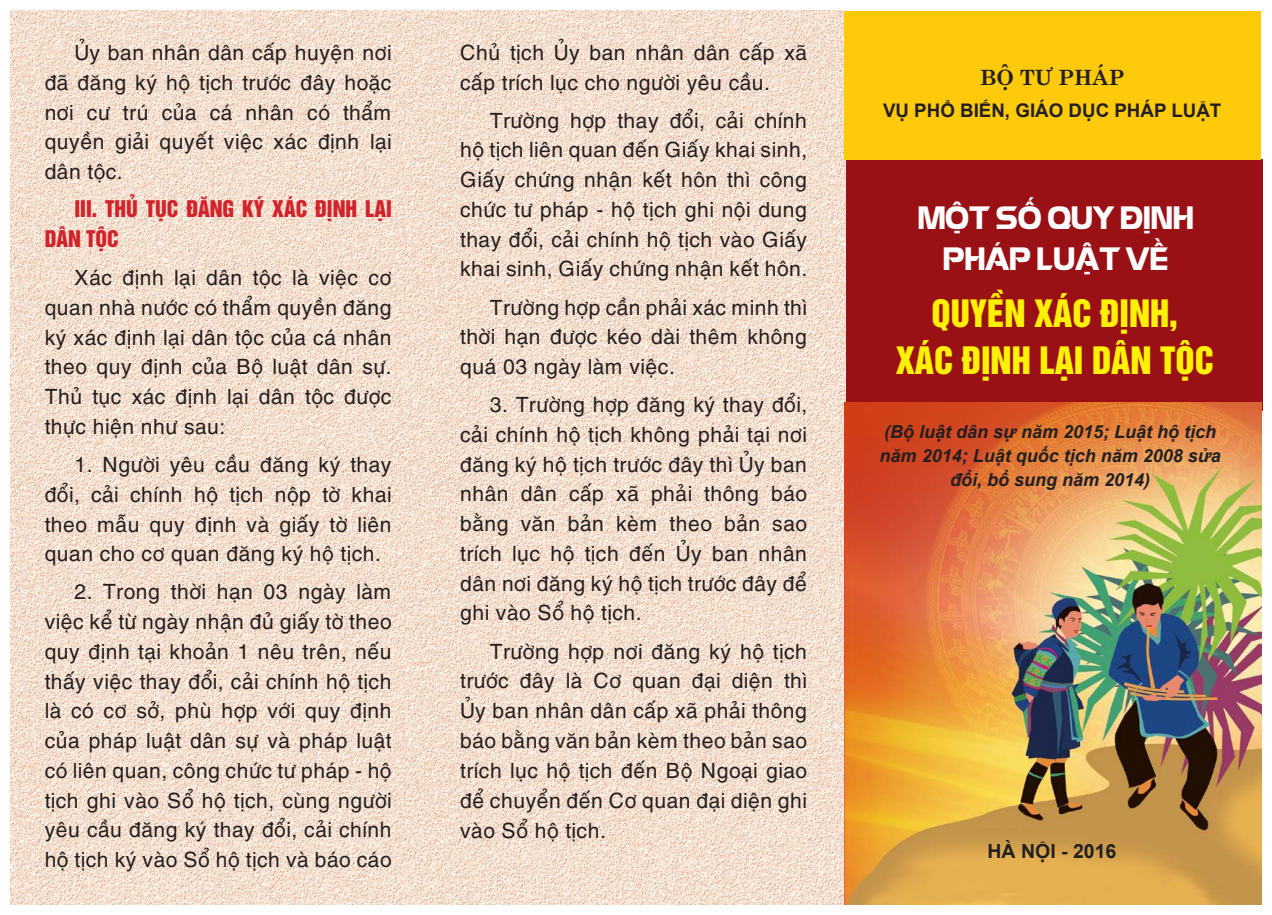
<style>
.page{position:relative;width:1272px;height:915px;background:#fff}
.page>*{position:absolute;margin:0;border:0;box-sizing:border-box;transform-origin:0 0}
.t1{font:34.5px/46.5px "UTM Helvet Ins";color:#fff101;text-align:center}
.t2{font:31.5px/40.5px "UTM Eremitage";color:#fff;text-align:center}
.Normal__Web{font:21px/29.7px "UTM Helve";color:#231f20;text-align:justify}
.Normal__Web-2{font:21px/29.7px "UTM Helvet Ins";color:#d1232a}
.t3{font:700 21px "UTM Centur";color:#231f20}
.t4{font:700 19.5px "Arial";color:#231f20}
.t5{font:700 18.75px "Arial";color:#231f20}
.t6{font:italic 700 18px/24px "Arial";color:#231f20;text-align:center}
</style>
<div class="page">
<img style="left:11px;top:11px;width:835px;height:893px">
<div style="left:846px;top:159px;width:417px;height:252px;background:#9a1115"></div>
<img style="left:844px;top:403px;width:417px;height:501px">
<div style="left:844px;top:11px;width:417px;height:148px;background:#feca0a"></div>
<p class="Normal__Web" style="left:45px;top:35px;width:349px;text-indent:30px">Ủy ban nhân dân cấp huyện nơi đã đăng ký hộ tịch trước đây hoặc nơi cư trú của cá nhân có thẩm quyền giải quyết việc xác định lại dân tộc.</p>
<p class="Normal__Web-2" style="left:45px;top:192px;width:349px;text-indent:30px">III. THỦ TỤC ĐĂNG KÝ XÁC ĐỊNH LẠI<br>DÂN TỘC</p>
<p class="Normal__Web" style="left:45px;top:260px;width:349px;text-indent:30px">Xác định lại dân tộc là việc cơ quan nhà nước có thẩm quyền đăng ký xác định lại dân tộc của cá nhân theo quy định của Bộ luật dân sự.<br>Thủ tục xác định lại dân tộc được thực hiện như sau:</p>
<p class="Normal__Web" style="left:45px;top:447px;width:349px;text-indent:30px">1. Người yêu cầu đăng ký thay đổi, cải chính hộ tịch nộp tờ khai theo mẫu quy định và giấy tờ liên quan cho cơ quan đăng ký hộ tịch.</p>
<p class="Normal__Web" style="left:45px;top:574px;width:349px;text-indent:30px">2. Trong thời hạn 03 ngày làm việc kể từ ngày nhận đủ giấy tờ theo quy định tại khoản 1 nêu trên, nếu thấy việc thay đổi, cải chính hộ tịch là có cơ sở, phù hợp với quy định của pháp luật dân sự và pháp luật có liên quan, công chức tư pháp - hộ tịch ghi vào Sổ hộ tịch, cùng người yêu cầu đăng ký thay đổi, cải chính hộ tịch ký vào Sổ hộ tịch và báo cáo</p>
<p class="Normal__Web" style="left:460px;top:35px;width:349px">Chủ tịch Ủy ban nhân dân cấp xã cấp trích lục cho người yêu cầu.</p>
<p class="Normal__Web" style="left:460px;top:103px;width:349px;text-indent:30px">Trường hợp thay đổi, cải chính hộ tịch liên quan đến Giấy khai sinh, Giấy chứng nhận kết hôn thì công chức tư pháp - hộ tịch ghi nội dung thay đổi, cải chính hộ tịch vào Giấy khai sinh, Giấy chứng nhận kết hôn.</p>
<p class="Normal__Web" style="left:460px;top:290px;width:349px;text-indent:30px">Trường hợp cần phải xác minh thì thời hạn được kéo dài thêm không quá 03 ngày làm việc.</p>
<p class="Normal__Web" style="left:460px;top:387px;width:349px;text-indent:30px">3. Trường hợp đăng ký thay đổi, cải chính hộ tịch không phải tại nơi đăng ký hộ tịch trước đây thì Ủy ban nhân dân cấp xã phải thông báo bằng văn bản kèm theo bản sao trích lục hộ tịch đến Ủy ban nhân dân nơi đăng ký hộ tịch trước đây để ghi vào Sổ hộ tịch.</p>
<p class="Normal__Web" style="left:460px;top:633px;width:349px;text-indent:30px">Trường hợp nơi đăng ký hộ tịch trước đây là Cơ quan đại diện thì Ủy ban nhân dân cấp xã phải thông báo bằng văn bản kèm theo bản sao trích lục hộ tịch đến Bộ Ngoại giao để chuyển đến Cơ quan đại diện ghi vào Sổ hộ tịch.</p>
<p class="t3" style="left:980px;top:59px;width:146px">BỘ TƯ PHÁP</p>
<p class="t5" style="left:883px;top:98px;width:340px">VỤ PHỔ BIẾN, GIÁO DỤC PHÁP LUẬT</p>
<p class="t2" style="left:916px;top:195px;width:277px">MỘT SỐ QUY ĐỊNH<br>PHÁP LUẬT VỀ</p>
<p class="t1" style="left:895px;top:287px;width:320px">QUYỀN XÁC ĐỊNH,<br>XÁC ĐỊNH LẠI DÂN TỘC</p>
<p class="t6" style="left:879px;top:420px;width:342px">(Bộ luật dân sự năm 2015; Luật hộ tịch năm 2014; Luật quốc tịch năm 2008 sửa đổi, bổ sung năm 2014)</p>
<p class="t4" style="left:987px;top:838px;width:130px">HÀ NỘI - 2016</p>
</div>
